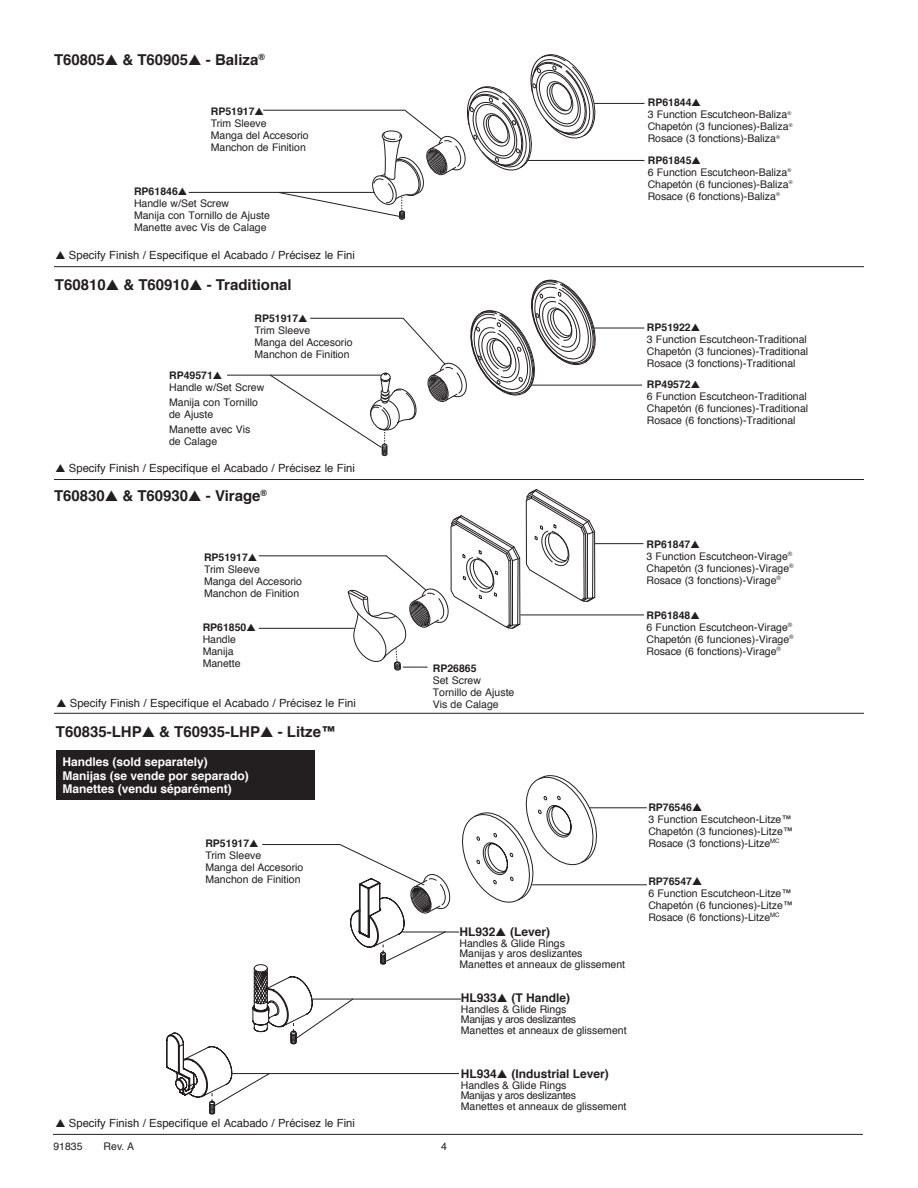
<style>
.page{position:relative;width:918px;height:1188px;background:#fff}
.page>*{position:absolute;margin:0;border:0;box-sizing:border-box;transform-origin:0 0}
.t1{font:700 15px "Helvetica";color:#231f20}
.t2{font:700 12px/13.5px "Helvetica";color:#fff}
.t3{font:700 12px "Helvetica";color:#231f20}
.t4{font:11.25px "Helvetica";color:#231f20}
.t5{font:10.5px/12px "Helvetica";color:#231f20}
.t6{font:700 10.5px "Helvetica";color:#231f20}
.s1{font-weight:700}
</style>
<div class="page">
<hr style="left:53px;top:1134px;width:810px;height:1px;background:#231f20">
<hr style="left:189px;top:192px;width:185px;height:1px;background:#231f20">
<hr style="left:263px;top:110px;width:142px;height:1px;background:#231f20">
<svg style="left:278px;top:54px;width:321px;height:165px"></svg>
<hr style="left:594px;top:103px;width:50px;height:1px;background:#231f20">
<hr style="left:528px;top:160px;width:116px;height:1px;background:#231f20">
<hr style="left:531px;top:385px;width:111px;height:1px;background:#231f20">
<hr style="left:594px;top:328px;width:50px;height:1px;background:#231f20">
<hr style="left:227px;top:375px;width:154px;height:1px;background:#231f20">
<svg style="left:269px;top:279px;width:331px;height:177px"></svg>
<hr style="left:259px;top:628px;width:96px;height:1px;background:#231f20">
<hr style="left:259px;top:555px;width:127px;height:1px;background:#231f20">
<hr style="left:520px;top:615px;width:124px;height:1px;background:#231f20">
<hr style="left:595px;top:543px;width:48px;height:1px;background:#231f20">
<hr style="left:54px;top:266px;width:810px;height:1px;background:#231f20">
<hr style="left:54px;top:479px;width:810px;height:1px;background:#231f20">
<hr style="left:54px;top:713px;width:810px;height:1px;background:#231f20">
<svg style="left:462px;top:775px;width:135px;height:128px"></svg>
<hr style="left:589px;top:807px;width:58px;height:1px;background:#231f20">
<hr style="left:532px;top:884px;width:115px;height:1px;background:#231f20">
<hr style="left:402px;top:932px;width:57px;height:1px;background:#231f20">
<div style="left:56px;top:751px;width:258px;height:49px;background:#231f20"></div>
<hr style="left:232px;top:1073px;width:227px;height:1px;background:#231f20">
<hr style="left:312px;top:999px;width:149px;height:1px;background:#231f20">
<svg style="left:167px;top:844px;width:285px;height:270px"></svg>
<svg style="left:348px;top:489px;width:247px;height:181px"></svg>
<h1 class="t1" style="left:54px;top:47px;width:212px">T60805▲ &amp; T60905▲ - Baliza<sup>®</sup></h1>
<p class="t5" style="left:211px;top:106px;width:100px"><span class="s1">RP51917</span>▲<br>Trim Sleeve<br>Manga del Accesorio<br>Manchon de Finition</p>
<p class="t5" style="left:134px;top:186px;width:137px"><span class="s1">RP61846</span>▲<br>Handle w/Set Screw<br>Manija con Tornillo de Ajuste<br>Manette avec Vis de Calage</p>
<p class="t4" style="left:56px;top:246px;width:301px">▲ Specify Finish / Especifíque el Acabado / Précisez le Fini</p>
<h1 class="t1" style="left:55px;top:273px;width:238px">T60810▲ &amp; T60910▲ - Traditional</h1>
<p class="t5" style="left:648px;top:97px;width:146px"><span class="s1">RP61844</span>▲<br>3 Function Escutcheon-Baliza<sup>®<br></sup>Chapetón (3 funciones)-Baliza<sup>®<br></sup>Rosace (3 fonctions)-Baliza<sup>®</sup></p>
<p class="t5" style="left:648px;top:154px;width:146px"><span class="s1">RP61845</span>▲<br>6 Function Escutcheon-Baliza<sup>®<br></sup>Chapetón (6 funciones)-Baliza<sup>®<br></sup>Rosace (6 fonctions)-Baliza<sup>®</sup></p>
<p class="t5" style="left:254px;top:312px;width:100px"><span class="s1">RP51917</span>▲<br>Trim Sleeve<br>Manga del Accesorio<br>Manchon de Finition</p>
<p class="t5" style="left:647px;top:322px;width:163px"><span class="s1">RP51922</span>▲<br>3 Function Escutcheon-Traditional<br>Chapetón (3 funciones)-Traditional<br>Rosace (3 fonctions)-Traditional</p>
<p class="t5" style="left:647px;top:379px;width:163px"><span class="s1">RP49572</span>▲<br>6 Function Escutcheon-Traditional<br>Chapetón (6 funciones)-Traditional<br>Rosace (6 fonctions)-Traditional</p>
<p class="t5" style="left:169px;top:369px;width:97px"><span class="s1">RP49571</span>▲<br>Handle w/Set Screw</p>
<p class="t5" style="left:169px;top:396px;width:90px">Manija con Tornillo de Ajuste</p>
<p class="t5" style="left:169px;top:423px;width:83px">Manette avec Vis de Calage</p>
<p class="t4" style="left:55px;top:459px;width:301px">▲ Specify Finish / Especifíque el Acabado / Précisez le Fini</p>
<h1 class="t1" style="left:54px;top:484px;width:215px">T60830▲ &amp; T60930▲ - Virage<sup>®</sup></h1>
<p class="t5" style="left:204px;top:551px;width:100px"><span class="s1">RP51917</span>▲<br>Trim Sleeve<br>Manga del Accesorio<br>Manchon de Finition</p>
<p class="t5" style="left:203px;top:622px;width:55px"><span class="s1">RP61850</span>▲<br>Handle<br>Manija<br>Manette</p>
<p class="t4" style="left:56px;top:694px;width:301px">▲ Specify Finish / Especifíque el Acabado / Précisez le Fini</p>
<h1 class="t1" style="left:56px;top:720px;width:282px">T60835-LHP▲ &amp; T60935-LHP▲ - Litze™</h1>
<p class="t2" style="left:63px;top:756px;width:188px">Handles (sold separately)<br>Manijas (se vende por separado)<br>Manettes (vendu séparément)</p>
<p class="t5" style="left:205px;top:838px;width:100px"><span class="s1">RP51917</span>▲<br>Trim Sleeve<br>Manga del Accesorio<br>Manchon de Finition</p>
<p class="t4" style="left:55px;top:1115px;width:301px">▲ Specify Finish / Especifíque el Acabado / Précisez le Fini</p>
<p class="t5" style="left:53px;top:1140px;width:31px">91835</p>
<p class="t5" style="left:104px;top:1140px;width:32px">Rev. A</p>
<p class="t6" style="left:433px;top:660px;width:45px">RP26865</p>
<p class="t5" style="left:433px;top:674px;width:83px">Set Screw<br>Tornillo de Ajuste<br>Vis de Calage</p>
<p class="t5" style="left:647px;top:538px;width:149px"><span class="s1">RP61847</span>▲<br>3 Function Escutcheon-Virage<sup>®<br></sup>Chapetón (3 funciones)-Virage<sup>®<br></sup>Rosace (3 fonctions)-Virage<sup>®</sup></p>
<p class="t5" style="left:647px;top:610px;width:149px"><span class="s1">RP61848</span>▲<br>6 Function Escutcheon-Virage<sup>®<br></sup>Chapetón (6 funciones)-Virage<sup>®<br></sup>Rosace (6 fonctions)-Virage<sup>®</sup></p>
<p class="t5" style="left:441px;top:1141px;width:7px">4</p>
<p class="t3" style="left:459px;top:922px;width:92px">HL932▲ (Lever)</p>
<p class="t5" style="left:459px;top:938px;width:167px;line-height:10.5px">Handles &amp; Glide Rings<br>Manijas y aros deslizantes<br>Manettes et anneaux de glissement</p>
<p class="t3" style="left:461px;top:988px;width:111px">HL933▲ (T Handle)</p>
<p class="t5" style="left:461px;top:1004px;width:167px;line-height:10.5px">Handles &amp; Glide Rings<br>Manijas y aros deslizantes<br>Manettes et anneaux de glissement</p>
<p class="t3" style="left:461px;top:1065px;width:150px">HL934▲ (Industrial Lever)</p>
<p class="t5" style="left:461px;top:1080px;width:167px;line-height:10.5px">Handles &amp; Glide Rings<br>Manijas y aros deslizantes<br>Manettes et anneaux de glissement</p>
<p class="t5" style="left:648px;top:801px;width:146px"><span class="s1">RP76546</span>▲<br>3 Function Escutcheon-Litze™<br>Chapetón (3 funciones)-Litze™<br>Rosace (3 fonctions)-Litze<sup>MC</sup></p>
<p class="t5" style="left:648px;top:875px;width:146px"><span class="s1">RP76547</span>▲<br>6 Function Escutcheon-Litze™<br>Chapetón (6 funciones)-Litze™<br>Rosace (6 fonctions)-Litze<sup>MC</sup></p>
</div>
